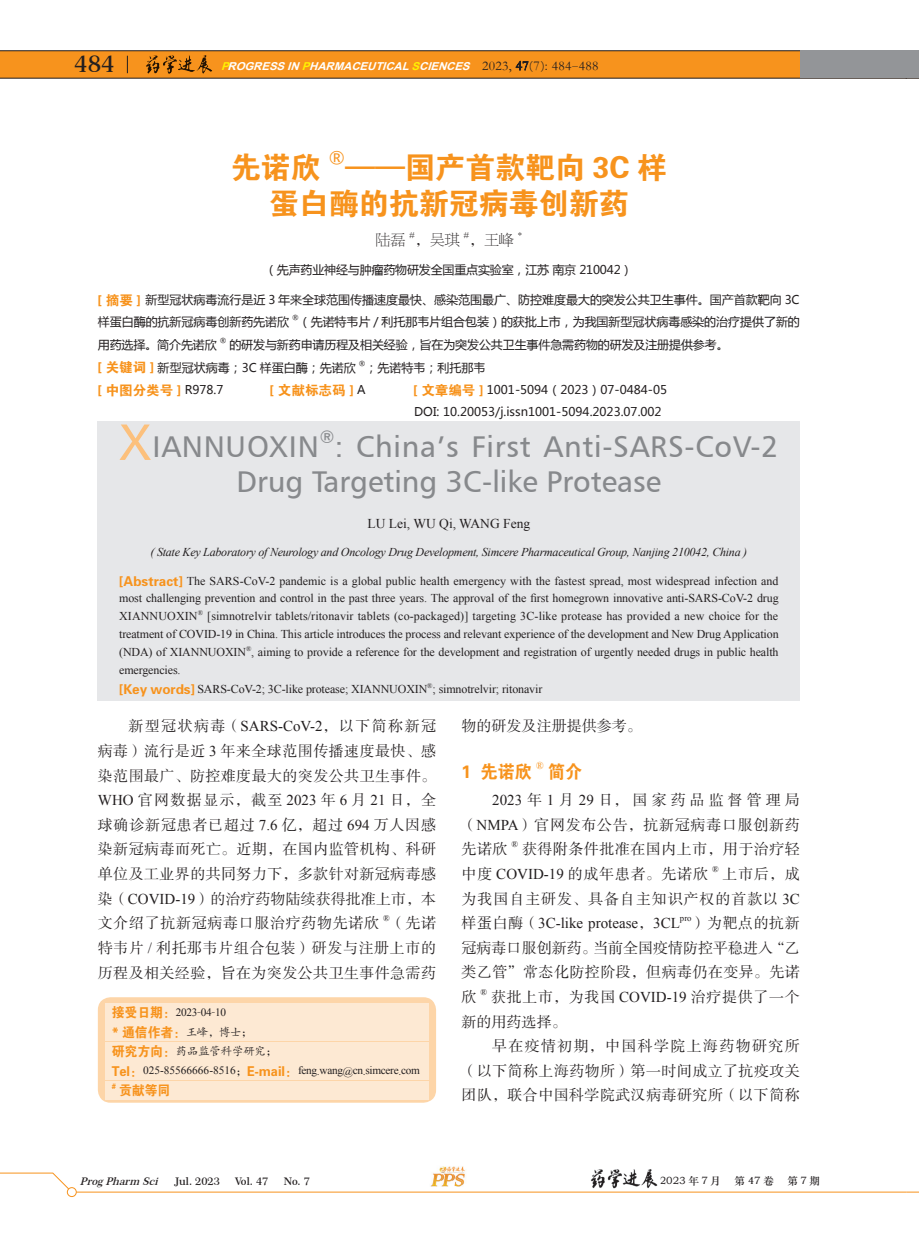
<style>
.page{position:relative;width:919px;height:1238px;background:#fff}
.page>*{position:absolute;margin:0;border:0;box-sizing:border-box;transform-origin:0 0}
.t1{font:30px/34.5px "Humanist 777 BT Roman B";letter-spacing:.015em;color:#87898c}
.t2{font:30px/36px "FZDHTK GBK1 0";color:#f7931d}
.t3{font:600 23.1px "Century 751 BT";color:#231f20}
.t4{font:18px "FZDHTK GBK1 0";color:#f7931d;scale:.95 1}
.t5{font:17.55px "Microsoft Ya Hei";color:#f7931d}
.t6{font:17.55px "Humanist 777 BT Roman B";color:#87898c}
.t7{font:15px/24.6px "FZSSK GBK1 0";letter-spacing:.03em;color:#231f20;text-align:justify}
.t8{font:15px/24.6px "FZSSK GBK1 0";letter-spacing:.06em;color:#231f20;text-align:right}
.t9{font:15px "Times New Roman";color:#231f20}
.t10{font:15px "FZSSK GBK1 0";color:#231f20}
.t11{font:15px "FZBSK GBK1 0";color:#231f20}
.t12{font:13.5px "FZDHTK GBK1 0";color:#f7931d}
.t13{font:13.5px "Times New Roman";color:#231f20}
.t14{font:13.5px "FZDHTK GBK1 0";color:#f7931d;scale:.95 1}
.t15{font:12px/17.5px "Times New Roman";letter-spacing:-.01em;color:#231f20;text-align:justify}
.t16{font:12px/21.8px "Microsoft Ya Hei";letter-spacing:-.005em;color:#231f20}
.t17{font:italic 12px "Times New Roman";letter-spacing:-.02em;color:#231f20}
.t18{font:11.25px "Times New Roman";letter-spacing:-.025em;color:#231f20}
.t19{font:11.25px "FZKTK GBK1 0";color:#231f20}
.t20{font:italic 700 10.95px "Arial";color:#fff;scale:1.04 1}
.t21{font:600 10.5px "Century 751 BT";color:#231f20}
.t22{font:10.5px "ST Zhongsong";letter-spacing:.125em;color:#231f20}
.t23{font:italic 600 10.5px "Century 751 BT";color:#231f20}
.t24{font:10.5px "Times New Roman";color:#f7931d;scale:.95 1}
.t25{font:8.7px "Times New Roman";color:#231f20}
.t26{font:8.7px "FZBSK GBK1 0";color:#231f20}
.t27{font:8.7px "FZSSK GBK1 0";color:#231f20}
.t28{font:7.8px "FZDHTK GBK1 0";color:#f7931d;scale:.95 1}
.t29{font:7.05px "Microsoft Ya Hei";color:#231f20}
.t30{font:7.05px "Times New Roman";color:#231f20}
.s1{color:#fff101}
.s2{font-family:"Garamond";font-weight:400;font-style:normal;font-size:13.5px;color:#231f20}
.s3{font-family:"FZFSK GBK1 0";font-weight:400;font-style:normal;font-size:13.5px;color:#231f20}
.s4{font-family:"Sim Sun";font-weight:400;font-style:normal;font-size:13.5px;color:#231f20}
.s5{font-family:"FZDHTK GBK1 0";font-size:13.5px;color:#f7931d}
.s6{font-family:"Microsoft Ya Hei";font-size:12px;color:#231f20}
.s7{font-size:51px;color:#fcc07c}
.s8{font-family:"Times New Roman"}
.s9{font-family:"FZSSK GBK1 0"}
.s10{font-family:"FZKTK GBK1 0"}
.s11{font-family:"FZKTK GBK1 0";font-size:11.25px;color:#231f20}
</style>
<div class="page">
<svg style="left:906px;top:1191px;width:12px;height:1px"></svg>
<svg style="left:0;top:1172px;width:69px;height:20px"></svg>
<hr style="left:72px;top:1191px;width:834px;height:1px;background:#f7931d">
<div style="left:67px;top:1187px;width:9px;height:9px;background:#fff;border-radius:50%"></div>
<div style="left:67px;top:1187px;width:9px;height:9px;border:1px solid #f7931d;border-radius:50%"></div>
<img style="left:430px;top:1166px;width:35px;height:21px">
<img style="left:590px;top:1169px;width:68px;height:20px">
<svg style="left:0;top:50px;width:918px;height:28px;background:#de8d2d"></svg>
<div style="left:98px;top:421px;width:701px;height:279px;background:#e6e7e9"></div>
<svg style="left:98px;top:997px;width:338px;height:105px;background:#fddbb6"></svg>
<div style="left:105px;top:1002px;width:323px;height:19px;background:#fde9d3"></div>
<div style="left:105px;top:1041px;width:323px;height:19px;background:#fde9d3"></div>
<div style="left:105px;top:1022px;width:323px;height:18px;background:#fde9d3"></div>
<div style="left:105px;top:1081px;width:323px;height:18px;background:#fde9d3"></div>
<div style="left:105px;top:1061px;width:323px;height:18px;background:#fde9d3"></div>
<h2 class="t3" style="left:74px;top:50px;width:42px">484</h2>
<p class="t20" style="left:221px;top:58px;width:364px"><span class="s1">P</span>ROGRESSIN<span class="s1">P</span>HARMACEUTICAL<span class="s1">S</span>CIENCES <span class="s2">2 0 2 3 ,</span> <span class="s2">4 7</span> <span class="s3">(</span> <span class="s2">7</span> <span class="s3">)</span> <span class="s2">: 4 8 4</span> <span class="s4">-</span> <span class="s2">4 8 8</span></p>
<h1 class="t2" style="left:231px;top:150px;width:91px">先诺欣</h1>
<h3 class="t5" style="left:328px;top:145px;width:18px">®</h3>
<h1 class="t2" style="left:269px;top:150px;width:399px;text-indent:76px">——国产首款靶向 3C 样蛋白酶的抗新冠病毒创新药</h1>
<p class="t11" style="left:375px;top:232px;width:31px">陆磊</p>
<p class="t26" style="left:409px;top:231px;width:7px">#</p>
<p class="t11" style="left:415px;top:232px;width:46px">，吴琪</p>
<p class="t26" style="left:463px;top:231px;width:7px">#</p>
<p class="t11" style="left:469px;top:232px;width:46px">，王峰</p>
<p class="t27" style="left:518px;top:231px;width:6px">*</p>
<p class="t16" style="left:265px;top:259px;width:369px">（先声药业神经与肿瘤药物研发全国重点实验室，江苏 南京 210042）</p>
<p class="t16" style="left:98px;top:289px;width:703px"><span class="s5">[ 摘要 ]</span> 新型冠状病毒流行是近 3 年来全球范围传播速度最快、感染范围最广、防控难度最大的突发公共卫生事件。国产首款靶向 3C样蛋白酶的抗新冠病毒创新药先诺欣</p>
<p class="t29" style="left:292px;top:313px;width:8px">®</p>
<p class="t16" style="left:299px;top:310px;width:502px">（先诺特韦片 / 利托那韦片组合包装）的获批上市，为我国新型冠状病毒感染的治疗提供了新的</p>
<p class="t16" style="left:98px;top:333px;width:120px">用药选择。简介先诺欣</p>
<p class="t29" style="left:220px;top:335px;width:8px">®</p>
<p class="t16" style="left:98px;top:332px;width:632px;line-height:23.2px;text-indent:131px">的研发与新药申请历程及相关经验，旨在为突发公共卫生事件急需药物的研发及注册提供参考。<span class="s5">[ 关键词 ]</span> 新型冠状病毒；3C 样蛋白酶；先诺欣</p>
<p class="t29" style="left:359px;top:359px;width:8px">®</p>
<p class="t16" style="left:365px;top:356px;width:121px">；先诺特韦；利托那韦</p>
<p class="t12" style="left:98px;top:383px;width:127px">[ 中图分类号 ] <span class="s6">R978.7</span></p>
<p class="t12" style="left:270px;top:383px;width:97px">[ 文献标志码 ] <span class="s6">A</span></p>
<p class="t16" style="left:413px;top:379px;width:255px"><span class="s5">[ 文章编号 ]</span> 1001-5094（2023）07-0484-05<br>DOI: 10.20053/j.issn1001-5094.2023.07.002</p>
<h1 class="t1" style="left:119px;top:429px;width:201px"><span class="s7">X</span>IANNUOXIN</h1>
<h3 class="t6" style="left:319px;top:426px;width:16px">®</h3>
<h1 class="t1" style="left:236px;top:429px;width:543px;text-indent:98px">: China’s First Anti-SARS-CoV-2<br>Drug Targeting 3C-like Protease</h1>
<p class="t13" style="left:367px;top:514px;width:164px">LU Lei, WU Qi, WANG Feng</p>
<p class="t17" style="left:150px;top:544px;width:598px">( State Key Laboratory of Neurology and Oncology Drug Development, Simcere Pharmaceutical Group, Nanjing 210042, China )</p>
<p class="t15" style="left:119px;top:572px;width:661px"><span class="s5">[Abstract]</span> The SARS-CoV-2 pandemic is a global public health emergency with the fastest spread, most widespread infection and most challenging prevention and control in the past three years. The approval of the first homegrown innovative anti-SARS-CoV-2 drug XIANNUOXIN</p>
<p class="t30" style="left:198px;top:607px;width:7px">®</p>
<p class="t15" style="left:119px;top:607px;width:661px;line-height:18px;text-indent:88px">[simnotrelvir tablets/ritonavir tablets (co-packaged)] targeting 3C-like protease has provided a new choice for the treatment of COVID-19 in China. This article introduces the process and relevant experience of the development and New Drug Application (NDA) of XIANNUOXIN , aiming to provide a reference for the development and registration of urgently needed drugs in public health</p>
<p class="t30" style="left:246px;top:643px;width:7px">®</p>
<p class="t15" style="left:119px;top:661px;width:425px;line-height:18.8px">emergencies.<br><span class="s5">[Key words]</span> SARS-CoV-2; 3C-like protease; XIANNUOXIN ; simnotrelvir; ritonavir</p>
<p class="t30" style="left:427px;top:680px;width:7px">®</p>
<p class="t7" style="left:98px;top:714px;width:340px;text-indent:31px">新型冠状病毒（<span class="s8">SARS-CoV-2</span>，以下简称新冠病毒）流行是近 <span class="s8">3</span> 年来全球范围传播速度最快、感染范围最广、防控难度最大的突发公共卫生事件。<span class="s8">WHO</span> 官网数据显示，截至 <span class="s8">2023</span> 年 <span class="s8">6</span> 月 <span class="s8">21</span> 日，全球确诊新冠患者已超过 <span class="s8">7.6</span> 亿，超过 <span class="s8">694</span> 万人因感染新冠病毒而死亡。近期，在国内监管机构、科研单位及工业界的共同努力下，多款针对新冠病毒感染（<span class="s8">COVID-19</span>）的治疗药物陆续获得批准上市，本文介绍了抗新冠病毒口服治疗药物先诺欣</p>
<p class="t10" style="left:461px;top:718px;width:181px">物的研发及注册提供参考。</p>
<h3 class="t4" style="left:461px;top:761px;width:75px">1 先诺欣</h3>
<p class="t24" style="left:536px;top:758px;width:9px">®</p>
<h3 class="t4" style="left:548px;top:761px;width:37px">简介</h3>
<p class="t7" style="left:461px;top:788px;width:340px;text-indent:31px"><span class="s8">2023</span>年<span class="s8">1</span>月<span class="s8">29</span>日，国家药品监督管理局（<span class="s8">NMPA</span>）官网发布公告，抗新冠病毒口服创新药先诺欣</p>
<p class="t25" style="left:511px;top:838px;width:8px">®</p>
<p class="t7" style="left:461px;top:837px;width:340px;text-indent:60px">获得附条件批准在国内上市，用于治疗轻中度 <span class="s8">COVID-19</span> 的成年患者。先诺欣</p>
<p class="t25" style="left:712px;top:862px;width:8px">®</p>
<p class="t8" style="left:461px;top:862px;width:340px">上市后，成<br>为我国自主研发、具备自主知识产权的首款以 <span class="s8">3C</span></p>
<p class="t9" style="left:461px;top:913px;width:220px"><span class="s9">样蛋白酶（</span>3C-like protease<span class="s9">，</span>3CL</p>
<p class="t25" style="left:680px;top:912px;width:13px">pro</p>
<p class="t25" style="left:383px;top:912px;width:8px">®</p>
<p class="t7" style="left:461px;top:911px;width:340px;text-indent:230px">）为靶点的抗新冠病毒口服创新药。当前全国疫情防控平稳进入“乙类乙管”常态化防控阶段，但病毒仍在变异。先诺欣</p>
<p class="t7" style="left:98px;top:911px;width:340px;text-indent:292px">（先诺特韦片 <span class="s8">/</span> 利托那韦片组合包装）研发与注册上市的历程及相关经验，旨在为突发公共卫生事件急需药</p>
<p class="t25" style="left:480px;top:985px;width:8px">®</p>
<p class="t7" style="left:461px;top:985px;width:340px;text-indent:29px">获批上市，为我国 <span class="s8">COVID-19</span> 治疗提供了一个新的用药选择。</p>
<p class="t7" style="left:461px;top:1034px;width:340px;text-indent:31px">早在疫情初期，中国科学院上海药物研究所（以下简称上海药物所）第一时间成立了抗疫攻关团队，联合中国科学院武汉病毒研究所（以下简称</p>
<p class="t18" style="left:112px;top:1004px;width:116px"><span class="s5">接受日期：</span>2023<span class="s10">-</span>04<span class="s10">-</span>10</p>
<p class="t14" style="left:112px;top:1024px;width:149px">* 通信作者：<span class="s11">王峰，博士；</span></p>
<p class="t19" style="left:112px;top:1045px;width:167px"><span class="s5">研究方向：</span>药品监管科学研究；</p>
<p class="t18" style="left:112px;top:1063px;width:310px"><span class="s5">Tel：</span>025-85566666-8516<span class="s10">；</span><span class="s5">E-mail：</span>feng<span class="s10">.</span>wang<span class="s10">@</span>cn<span class="s10">.</span>simcere<span class="s10">.</span>com</p>
<p class="t28" style="left:112px;top:1081px;width:6px">#</p>
<p class="t14" style="left:119px;top:1082px;width:56px">贡献等同</p>
<p class="t23" style="left:80px;top:1174px;width:83px">ProgPharm Sci</p>
<p class="t21" style="left:174px;top:1174px;width:47px">Jul. 2023</p>
<p class="t21" style="left:235px;top:1174px;width:35px">Vol. 47</p>
<p class="t21" style="left:284px;top:1174px;width:28px">No. 7</p>
<p class="t22" style="left:659px;top:1173px;width:63px">2023 年 7 月</p>
<p class="t22" style="left:734px;top:1173px;width:41px">第47卷</p>
<p class="t22" style="left:787px;top:1173px;width:34px">第7期</p>
</div>
